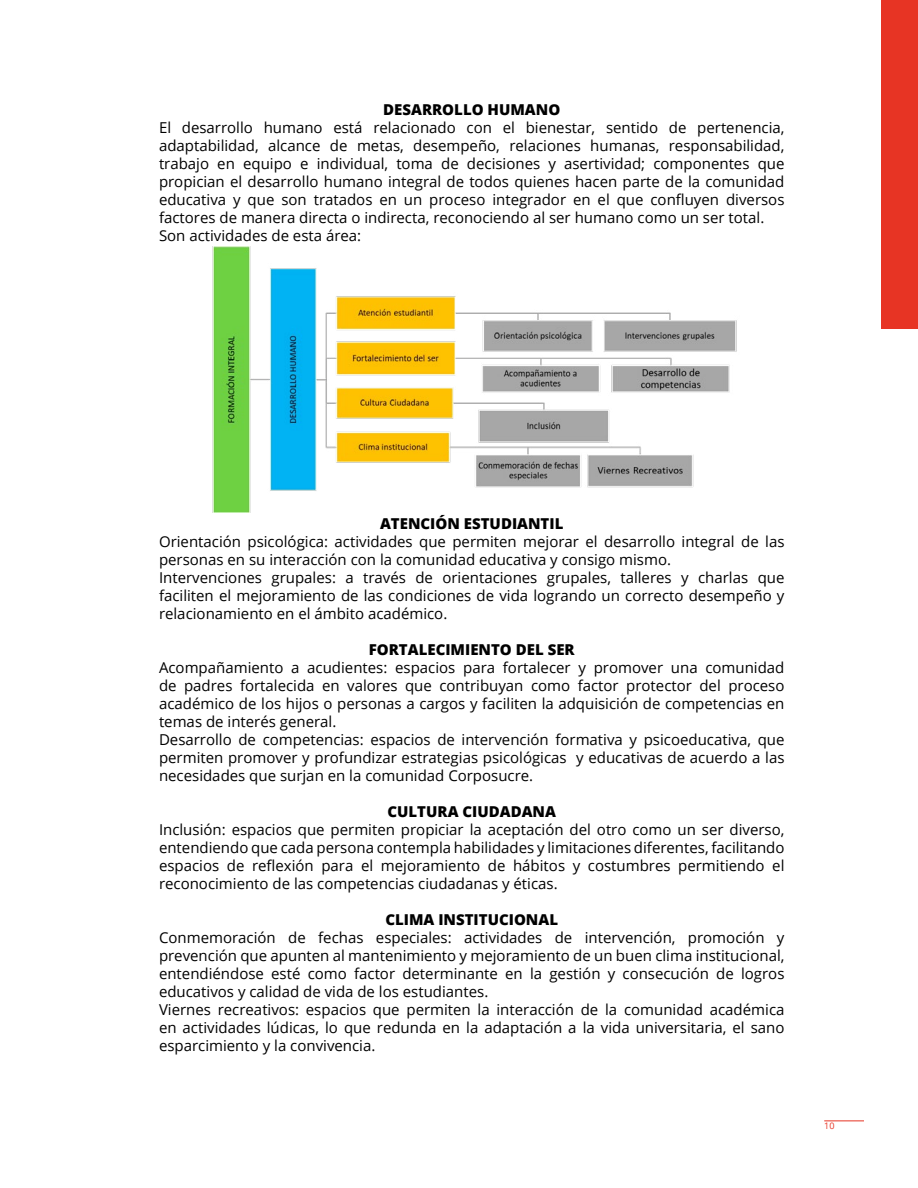
<style>
.page{position:relative;width:918px;height:1188px;background:#fff}
.page>*{position:absolute;margin:0;border:0;box-sizing:border-box;transform-origin:0 0}
.t1{font:15px/18px "Open Sans";color:#000}
.t2{font:800 15px "Open Sans";color:#000}
.t3{font:9px "Open Sans";color:#e73424}
</style>
<div class="page">
<hr style="left:824px;top:1120px;width:40px;height:1px;background:#e73424">
<div style="left:881px;top:0;width:37px;height:328px;background:#e73424"></div>
<img style="left:212px;top:246px;width:525px;height:267px">
<p class="t2" style="left:383px;top:98px;width:179px">DESARROLLO HUMANO</p>
<p class="t1" style="left:159px;top:118px;width:627px">El desarrollo humano está relacionado con el bienestar, sentido de pertenencia, adaptabilidad, alcance de metas, desempeño, relaciones humanas, responsabilidad, trabajo en equipo e individual, toma de decisiones y asertividad; componentes que propician el desarrollo humano integral de todos quienes hacen parte de la comunidad educativa y que son tratados en un proceso integrador en el que confluyen diversos factores de manera directa o indirecta, reconociendo al ser humano como un ser total.<br>Son actividades de esta área:</p>
<p class="t2" style="left:380px;top:512px;width:185px">ATENCIÓN ESTUDIANTIL</p>
<p class="t1" style="left:159px;top:532px;width:627px">Orientación psicológica: actividades que permiten mejorar el desarrollo integral de las personas en su interacción con la comunidad educativa y consigo mismo.<br>Intervenciones grupales: a través de orientaciones grupales, talleres y charlas que faciliten el mejoramiento de las condiciones de vida logrando un correcto desempeño y relacionamiento en el ámbito académico.</p>
<p class="t2" style="left:369px;top:638px;width:207px">FORTALECIMIENTO DEL SER</p>
<p class="t1" style="left:159px;top:658px;width:627px">Acompañamiento a acudientes: espacios para fortalecer y promover una comunidad de padres fortalecida en valores que contribuyan como factor protector del proceso académico de los hijos o personas a cargos y faciliten la adquisición de competencias en temas de interés general.<br>Desarrollo de competencias: espacios de intervención formativa y psicoeducativa, que permiten promover y profundizar estrategias psicológicas y educativas de acuerdo a las necesidades que surjan en la comunidad Corposucre.</p>
<p class="t2" style="left:388px;top:800px;width:170px">CULTURA CIUDADANA</p>
<p class="t1" style="left:159px;top:820px;width:627px;text-align:justify">Inclusión: espacios que permiten propiciar la aceptación del otro como un ser diverso, entendiendo que cada persona contempla habilidades y limitaciones diferentes, facilitando espacios de reflexión para el mejoramiento de hábitos y costumbres permitiendo el reconocimiento de las competencias ciudadanas y éticas.</p>
<p class="t2" style="left:385px;top:908px;width:174px">CLIMA INSTITUCIONAL</p>
<p class="t1" style="left:159px;top:928px;width:627px">Conmemoración de fechas especiales: actividades de intervención, promoción y prevención que apunten al mantenimiento y mejoramiento de un buen clima institucional, entendiéndose esté como factor determinante en la gestión y consecución de logros educativos y calidad de vida de los estudiantes.<br>Viernes recreativos: espacios que permiten la interacción de la comunidad académica en actividades lúdicas, lo que redunda en la adaptación a la vida universitaria, el sano esparcimiento y la convivencia.</p>
<p class="t3" style="left:824px;top:1120px;width:12px">10</p>
</div>
